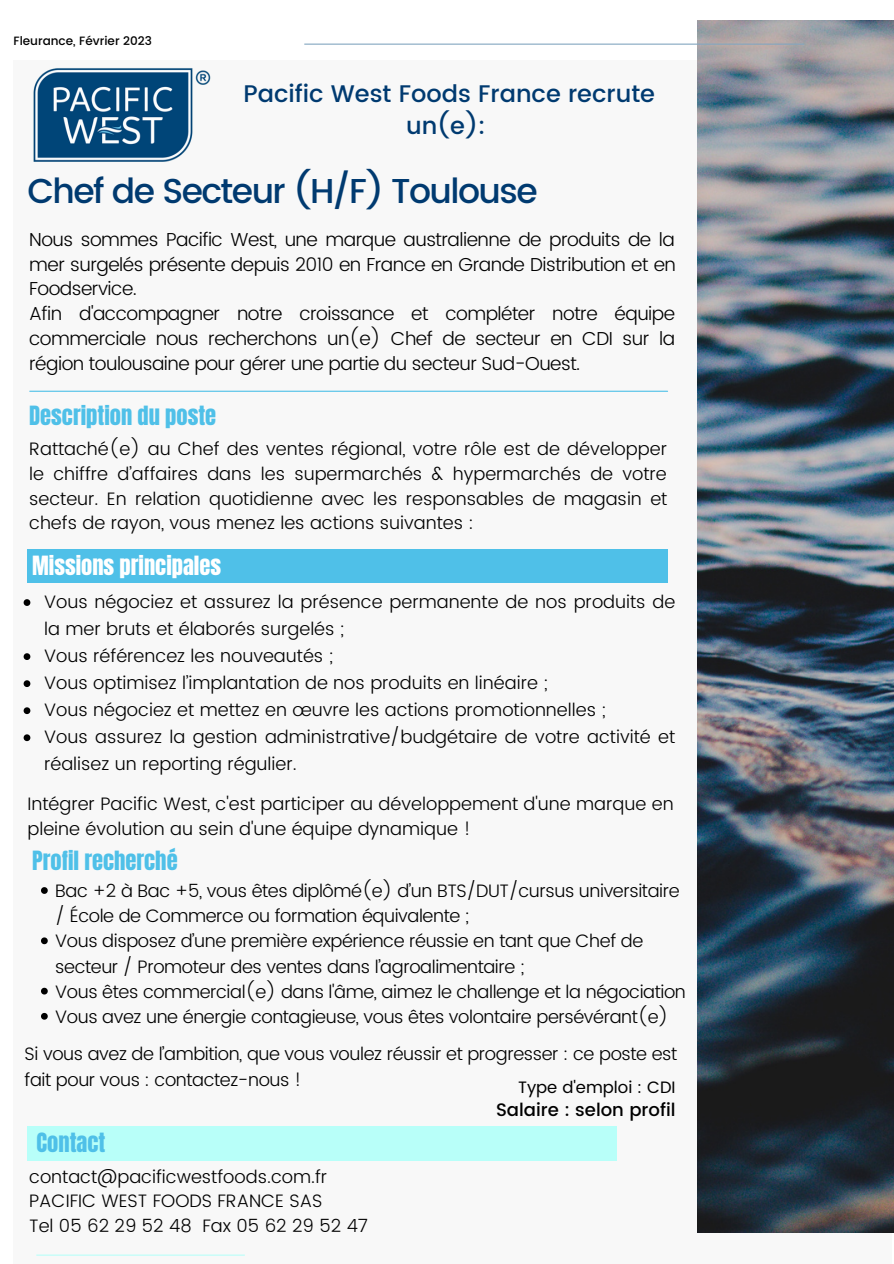
<style>
.page{position:relative;width:894px;height:1264px;background:#fff}
.page>*{position:absolute;margin:0;border:0;box-sizing:border-box;transform-origin:0 0}
.t1{font:500 34.5px "Poppins";letter-spacing:-.045em;color:#003a70}
.t2{font:500 24px/32.7px "Poppins";color:#003a70;text-align:center}
.t3{font:22.5px "Anton";color:#4fc0e8}
.t4{font:22.5px "Anton";color:#fff}
.t5{font:300 18.75px/24.8px "Poppins";letter-spacing:-.025em;color:#000}
.t6{font:300 18px/27px "Poppins";color:#000}
.t7{font:300 18px/25.2px "Poppins";letter-spacing:-.02em;color:#000}
.t8{font:500 18px "Poppins";color:#000}
.t9{font:16.5px "Poppins";color:#000}
.t10{font:500 12px "Poppins";color:#000}
</style>
<div class="page">
<div style="left:13px;top:60px;width:878px;height:1203px;background:#f8f8f8"></div>
<img style="left:697px;top:20px;width:196px;height:1212px">
<div style="left:27px;top:549px;width:640px;height:34px;background:#4fc0e8"></div>
<div style="left:27px;top:1126px;width:589px;height:34px;background:#b8fff9"></div>
<hr style="left:36px;top:1254px;width:209px;height:1px;background:#b8fff9">
<hr style="left:30px;top:390px;width:637px;height:2px;background:#4fc0e8">
<hr style="left:304px;top:44px;width:499px;height:1px;background:#83a6c0">
<img style="left:33px;top:68px;width:178px;height:94px">
<svg style="left:24px;top:599px;width:6px;height:7px"></svg>
<svg style="left:24px;top:653px;width:6px;height:7px"></svg>
<svg style="left:24px;top:680px;width:6px;height:7px"></svg>
<svg style="left:24px;top:707px;width:6px;height:7px"></svg>
<svg style="left:24px;top:734px;width:6px;height:7px"></svg>
<svg style="left:41px;top:887px;width:7px;height:6px"></svg>
<svg style="left:41px;top:937px;width:7px;height:7px"></svg>
<svg style="left:41px;top:987px;width:7px;height:7px"></svg>
<svg style="left:41px;top:1012px;width:7px;height:7px"></svg>
<p class="t10" style="left:13px;top:34px;width:140px">Fleurance, Février 2023</p>
<h2 class="t2" style="left:243px;top:77px;width:413px">Pacific West Foods France recrute un(e):</h2>
<h1 class="t1" style="left:27px;top:170px;width:511px">Chef de Secteur (H/F) Toulouse</h1>
<p class="t5" style="left:29px;top:227px;width:648px">Nous sommes Pacific West, une marque australienne de produits de la mer surgelés présente depuis 2010 en France en Grande Distribution et en Foodservice.<br>Afin d'accompagner notre croissance et compléter notre équipe commerciale nous recherchons un(e) Chef de secteur en CDI sur la région toulousaine pour gérer une partie du secteur Sud-Ouest.</p>
<p class="t3" style="left:29px;top:399px;width:188px">Description du poste</p>
<p class="t6" style="left:29px;top:436px;width:639px;line-height:24.8px;text-align:justify">Rattaché(e) au Chef des ventes régional, votre rôle est de développer le chiffre d’affaires dans les supermarchés &amp; hypermarchés de votre secteur. En relation quotidienne avec les responsables de magasin et chefs de rayon, vous menez les actions suivantes :</p>
<p class="t4" style="left:32px;top:549px;width:191px">Missions principales</p>
<p class="t6" style="left:44px;top:588px;width:632px">Vous négociez et assurez la présence permanente de nos produits de la mer bruts et élaborés surgelés ;<br>Vous référencez les nouveautés ;<br>Vous optimisez l’implantation de nos produits en linéaire ;<br>Vous négociez et mettez en œuvre les actions promotionnelles ;<br>Vous assurez la gestion administrative/budgétaire de votre activité et réalisez un reporting régulier.</p>
<p class="t6" style="left:27px;top:791px;width:647px;line-height:24.8px">Intégrer Pacific West, c'est participer au développement d'une marque en pleine évolution au sein d'une équipe dynamique !</p>
<p class="t3" style="left:32px;top:844px;width:147px">Profil recherché</p>
<p class="t7" style="left:55px;top:878px;width:632px">Bac +2 à Bac +5, vous êtes diplômé(e) d’un BTS/DUT/cursus universitaire / École de Commerce ou formation équivalente ;<br>Vous disposez d’une première expérience réussie en tant que Chef de secteur / Promoteur des ventes dans l’agroalimentaire ;<br>Vous êtes commercial(e) dans l'âme, aimez le challenge et la négociation Vous avez une énergie contagieuse, vous êtes volontaire persévérant(e)</p>
<p class="t7" style="left:25px;top:1041px;width:654px">Si vous avez de l’ambition, que vous voulez réussir et progresser : ce poste est fait pour vous : contactez-nous !</p>
<p class="t9" style="left:518px;top:1077px;width:159px">Type d'emploi : CDI</p>
<p class="t8" style="left:496px;top:1099px;width:181px">Salaire : selon profil</p>
<p class="t3" style="left:37px;top:1126px;width:70px">Contact</p>
<p class="t6" style="left:29px;top:1163px;width:340px;line-height:24.8px">contact@pacificwestfoods.com.fr<br>PACIFIC WEST FOODS FRANCE SAS<br>Tel 05 62 29 52 48 Fax 05 62 29 52 47</p>
</div>
